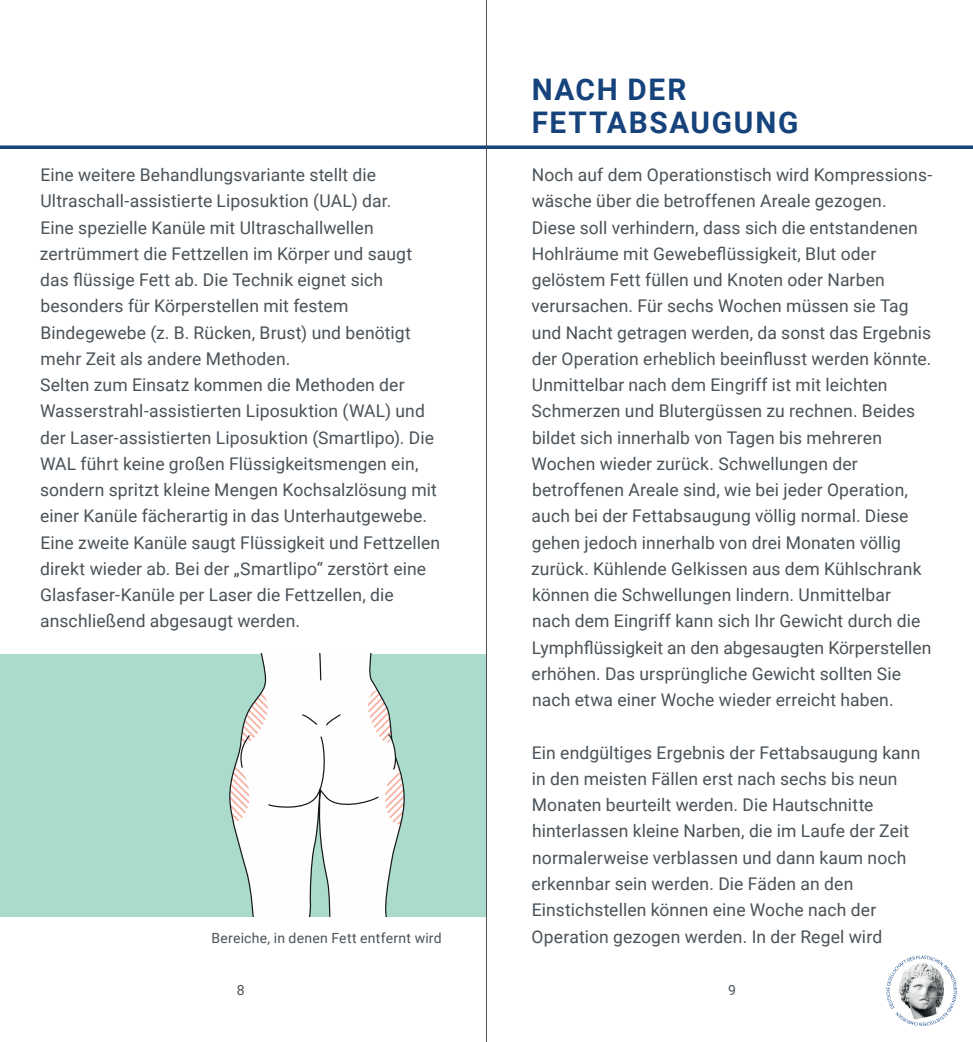
<style>
.page{position:relative;width:973px;height:1042px;background:#fff}
.page>*{position:absolute;margin:0;border:0;box-sizing:border-box;transform-origin:0 0}
.t1{font:700 29.75px/33.2px "Roboto";letter-spacing:.06em;color:#16437b}
.t2{font:17.5px/26.2px "Roboto";letter-spacing:.005em;color:#4a5258}
.t3{font:14px "Roboto";letter-spacing:.02em;color:#4a5258}
</style>
<div class="page">
<svg style="left:886px;top:955px;width:71px;height:71px"></svg>
<svg style="left:0;top:145px;width:972px;height:4px;fill:#17447b"></svg>
<div style="left:0;top:654px;width:486px;height:262px;background:#aadbcc"></div>
<svg style="left:229px;top:654px;width:176px;height:262px"></svg>
<svg style="left:230px;top:690px;width:174px;height:139px"></svg>
<hr style="left:486px;top:0;width:1px;height:1042px;background:#4a5258">
<p class="t2" style="left:40px;top:161px;width:402px">Eine weitere Behandlungsvariante stellt die Ultraschall-assistierte Liposuktion (UAL) dar.<br>Eine spezielle Kanüle mit Ultraschallwellen zertrümmert die Fettzellen im Körper und saugt das flüssige Fett ab. Die Technik eignet sich besonders für Körperstellen mit festem Bindegewebe (z. B. Rücken, Brust) und benötigt mehr Zeit als andere Methoden.<br>Selten zum Einsatz kommen die Methoden der Wasserstrahl-assistierten Liposuktion (WAL) und der Laser-assistierten Liposuktion (Smartlipo). Die WAL führt keine großen Flüssigkeitsmengen ein, sondern spritzt kleine Mengen Kochsalzlösung mit einer Kanüle fächerartig in das Unterhautgewebe.<br>Eine zweite Kanüle saugt Flüssigkeit und Fettzellen direkt wieder ab. Bei der „Smartlipo“ zerstört eine Glasfaser-Kanüle per Laser die Fettzellen, die anschließend abgesaugt werden.</p>
<p class="t3" style="left:211px;top:927px;width:232px">Bereiche, in denen Fett entfernt wird</p>
<h1 class="t1" style="left:531px;top:72px;width:268px">NACH DER<br>FETTABSAUGUNG</h1>
<p class="t2" style="left:531px;top:161px;width:402px">Noch auf dem Operationstisch wird Kompressions&shy;wäsche über die betroffenen Areale gezogen.<br>Diese soll verhindern, dass sich die entstandenen Hohlräume mit Gewebeflüssigkeit, Blut oder gelöstem Fett füllen und Knoten oder Narben verursachen. Für sechs Wochen müssen sie Tag und Nacht getragen werden, da sonst das Ergebnis der Operation erheblich beeinflusst werden könnte.<br>Unmittelbar nach dem Eingriff ist mit leichten Schmerzen und Blutergüssen zu rechnen. Beides bildet sich innerhalb von Tagen bis mehreren Wochen wieder zurück. Schwellungen der betroffenen Areale sind, wie bei jeder Operation, auch bei der Fettabsaugung völlig normal. Diese gehen jedoch innerhalb von drei Monaten völlig zurück. Kühlende Gelkissen aus dem Kühlschrank können die Schwellungen lindern. Unmittelbar nach dem Eingriff kann sich Ihr Gewicht durch die Lymphflüssigkeit an den abgesaugten Körperstellen erhöhen. Das ursprüngliche Gewicht sollten Sie nach etwa einer Woche wieder erreicht haben.</p>
<p class="t2" style="left:531px;top:739px;width:390px">Ein endgültiges Ergebnis der Fettabsaugung kann in den meisten Fällen erst nach sechs bis neun Monaten beurteilt werden. Die Hautschnitte hinterlassen kleine Narben, die im Laufe der Zeit normalerweise verblassen und dann kaum noch erkennbar sein werden. Die Fäden an den Einstichstellen können eine Woche nach der Operation gezogen werden. In der Regel wird</p>
<p class="t3" style="left:237px;top:980px;width:9px">8</p>
<p class="t3" style="left:728px;top:980px;width:9px">9</p>
</div>
